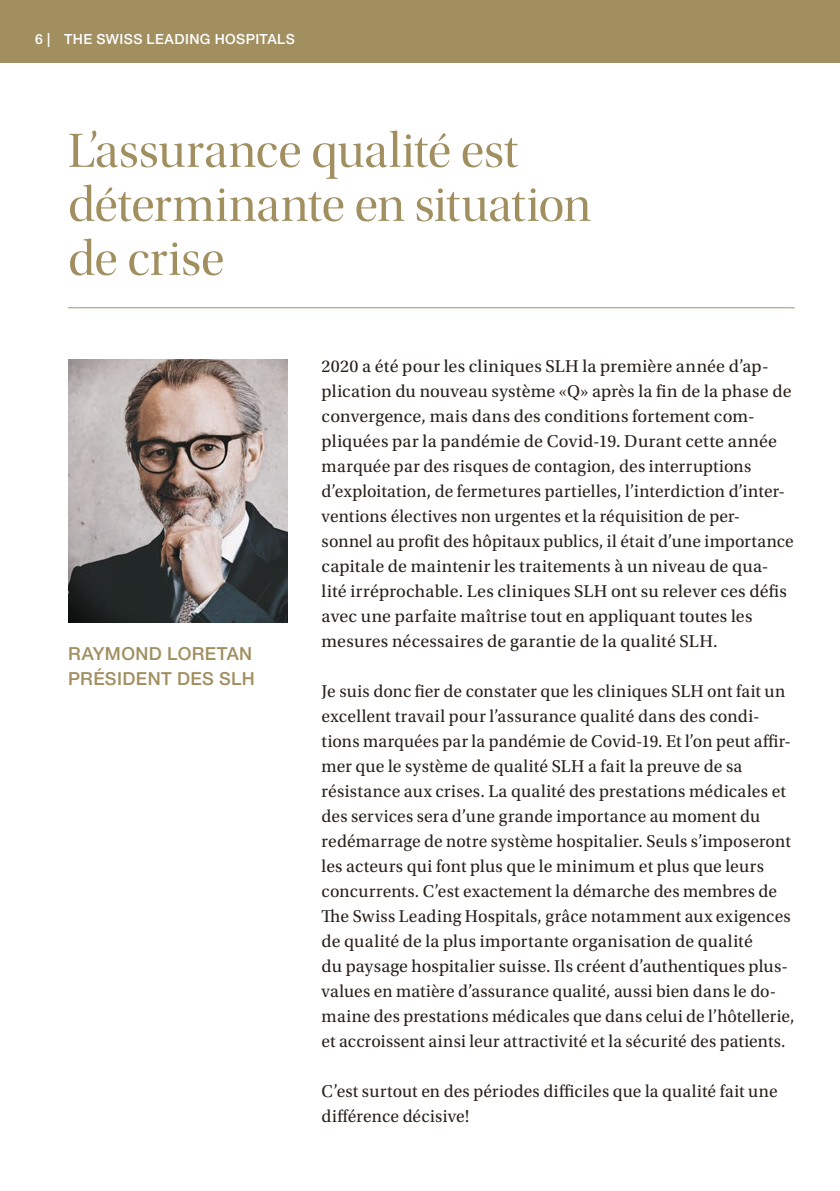
<style>
.page{position:relative;width:840px;height:1191px;background:#fff}
.page>*{position:absolute;margin:0;border:0;box-sizing:border-box;transform-origin:0 0}
.t1{font:50px/54px "Utopia Std Disp";letter-spacing:-.005em;color:#a18f60}
.t2{font:18px/25px "Utopia Std";letter-spacing:.01em;color:#29211a}
.t3{font:500 18px/25px "Helvetica Neue LT Std";letter-spacing:.025em;color:#a18f60}
.t4{font:500 14px "Helvetica Neue LT Std";letter-spacing:.03em;color:#fff}
</style>
<div class="page">
<hr style="left:839px;top:52px;width:1px;height:1139px;background:#a18f60">
<img style="left:68px;top:360px;width:219px;height:263px">
<hr style="left:68px;top:307px;width:726px;height:1px;background:#a18f60">
<div style="left:0;top:0;width:839px;height:62px;background:#a18f60"></div>
<p class="t4" style="left:35px;top:31px;width:261px">6 | THE SWISS LEADING HOSPITALS</p>
<h1 class="t1" style="left:68px;top:125px;width:524px">L’assurance qualité est déterminante en situation de crise</h1>
<p class="t3" style="left:68px;top:640px;width:188px">RAYMOND LORETAN<br>PRÉSIDENT DES SLH</p>
<p class="t2" style="left:321px;top:354px;width:473px">2020 a été pour les cliniques SLH la première année d’ap&shy;plication du nouveau système «Q» après la fin de la phase de convergence, mais dans des conditions fortement com&shy;pliquées par la pandémie de Covid-19. Durant cette année marquée par des risques de contagion, des interruptions d’exploitation, de fermetures partielles, l’interdiction d’in ter&shy;ventions électives non urgentes et la réquisition de per&shy;sonnel au profit des hôpitaux publics, il était d’une importan ce capitale de maintenir les traitements à un niveau de qua&shy;lité irréprochable. Les cliniques SLH ont su relever ces défis avec une parfaite maîtrise tout en appliquant toutes les mesures nécessaires de garantie de la qualité SLH.</p>
<p class="t2" style="left:321px;top:679px;width:474px">Je suis donc fier de constater que les cliniques SLH ont fait un excellent travail pour l’assurance qualité dans des condi&shy;tions marquées par la pandémie de Covid-19. Et l’on peut affir&shy;mer que le système de qualité SLH a fait la preuve de sa résistance aux crises. La qualité des prestations médicales et des services sera d’une grande importance au moment du redémarrage de notre système hospitalier. Seuls s’imposeront les acteurs qui font plus que le minimum et plus que leurs concurrents. C’est exactement la démarche des membres de The Swiss Leading Hospitals, grâce notamment aux exigences de qualité de la plus importante organisation de qualité<br>du paysage hospitalier suisse. Ils créent d’authentiques plus&shy;values en ma tière d’assurance qualité, aussi bien dans le do&shy;maine des prestations médicales que dans celui de l’hôtellerie, et accroissent ainsi leur attractivité et la sécurité des patients.</p>
<p class="t2" style="left:321px;top:1079px;width:457px">C’est surtout en des périodes difficiles que la qualité fait une différence décisive!</p>
</div>
